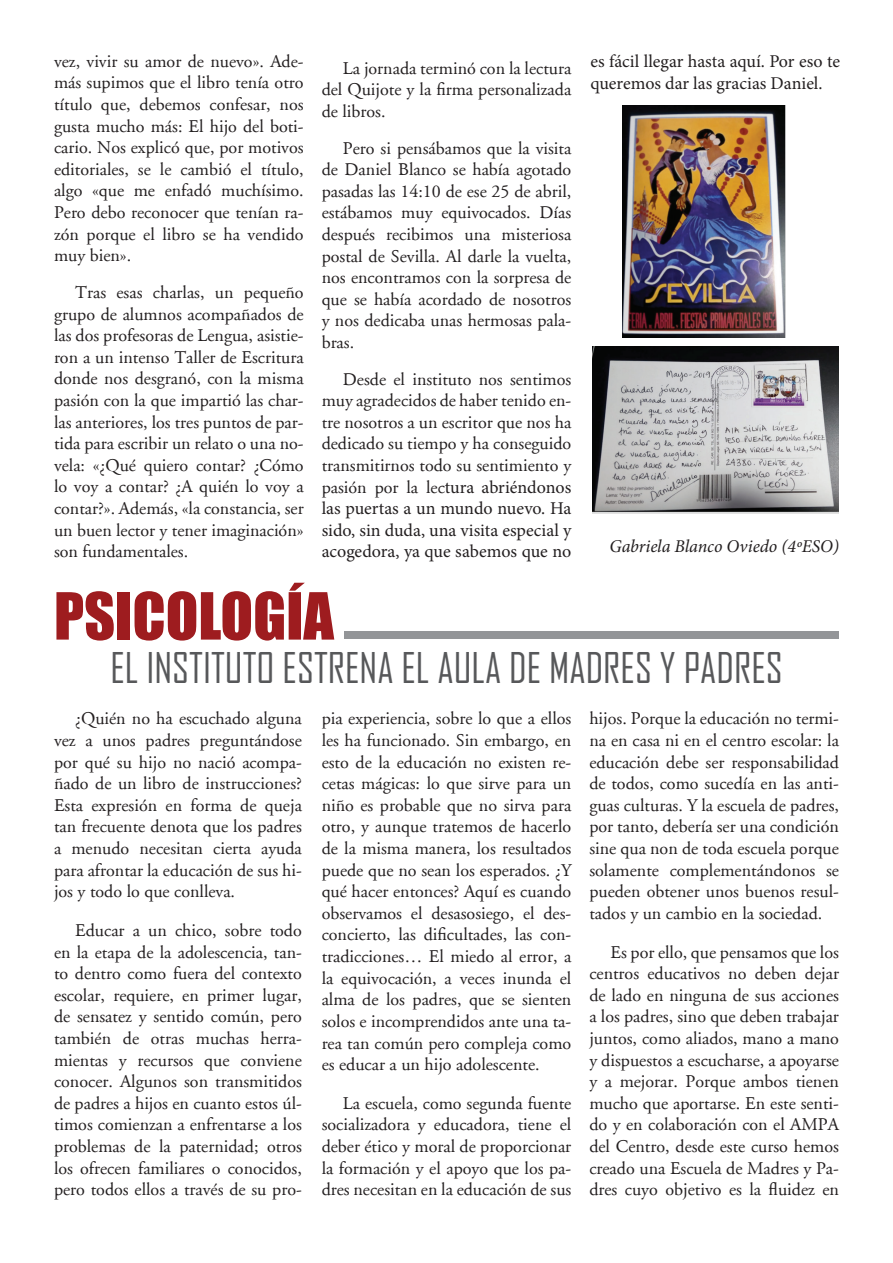
<style>
.page{position:relative;width:893px;height:1263px;background:#fff}
.page>*{position:absolute;margin:0;border:0;box-sizing:border-box;transform-origin:0 0}
.t1{font:60px "Impact";color:#9e1c1f}
.t2{font:40.5px "Agency FB";color:#57585a}
.t3{font:18px/21.6px "Adobe Garamond";color:#231f20;text-align:justify}
.t4{font:18px/21.6px "Minion Pro";color:#231f20;text-align:justify}
.t5{font:italic 18px "Minion Pro";letter-spacing:-.005em;color:#231f20}
.s1{font-family:"Adobe Garamond"}
</style>
<div class="page">
<img style="left:593px;top:347px;width:246px;height:166px">
<img style="left:622px;top:105px;width:163px;height:232px">
<div style="left:344px;top:631px;width:495px;height:8px;background:#939598"></div>
<p class="t3" style="left:54px;top:51px;width:251px">vez, vivir su amor de nuevo». Ade&shy;más supimos que el libro tenía otro título que, debemos confesar, nos gusta mucho más: El hijo del boti&shy;cario. Nos explicó que, por motivos editoriales, se le cambió el título, algo «que me enfadó muchísimo.<br>Pero debo reconocer que tenían ra&shy;zón porque el libro se ha vendido muy bien».</p>
<p class="t3" style="left:54px;top:282px;width:251px;text-indent:21px">Tras esas charlas, un pequeño grupo de alumnos acompañados de las dos profesoras de Lengua, asistie&shy;ron a un intenso Taller de Escritura donde nos desgranó, con la misma pasión con la que impartió las char&shy;las anteriores, los tres puntos de par&shy;tida para escribir un relato o una no&shy;vela: «¿Qué quiero contar? ¿Cómo lo voy a contar? ¿A quién lo voy a contar?». Además, «la constancia, ser un buen lector y tener imaginación» son fundamentales.</p>
<p class="t3" style="left:322px;top:58px;width:251px;text-indent:21px">La jornada terminó con la lectura del Quijote y la firma personalizada de libros.</p>
<p class="t3" style="left:322px;top:138px;width:251px;text-indent:21px">Pero si pensábamos que la visita de Daniel Blanco se había agotado pasadas las 14:10 de ese 25 de abril, estábamos muy equivocados. Días después recibimos una misteriosa postal de Sevilla. Al darle la vuelta, nos encontramos con la sorpresa de que se había acordado de nosotros y nos dedicaba unas hermosas pala&shy;bras.</p>
<p class="t3" style="left:322px;top:369px;width:251px;text-indent:21px">Desde el instituto nos sentimos muy agradecidos de haber tenido en&shy;tre nosotros a un escritor que nos ha dedicado su tiempo y ha conseguido transmitirnos todo su sentimiento y</p>
<p class="t4" style="left:322px;top:476px;width:251px"><span class="s1">pasión por la lec</span>tura abriéndonos las puertas a un mundo nuevo. Ha sido, sin duda, una visita especial y acogedora, ya que sabemos que no</p>
<h1 class="t1" style="left:54px;top:569px;width:281px">PSICOLOGÍA</h1>
<p class="t4" style="left:590px;top:51px;width:251px">es fácil llegar hasta aquí. Por eso te queremos dar las gracias Daniel.</p>
<p class="t5" style="left:609px;top:534px;width:231px">Gabriela Blanco Oviedo (4ºESO)</p>
<h2 class="t2" style="left:110px;top:643px;width:674px">EL INSTITUTO ESTRENA EL AULA DE MADRES Y PADRES</h2>
<p class="t3" style="left:54px;top:708px;width:249px;text-indent:21px">¿Quién no ha escuchado alguna vez a unos padres preguntándose por qué su hijo no nació acompa&shy;ñado de un libro de instrucciones?<br>Esta expresión en forma de queja tan frecuente denota que los padres a menudo necesitan cierta ayuda para afrontar la educación de sus hi&shy;jos y todo lo que conlleva.</p>
<p class="t3" style="left:54px;top:920px;width:249px;text-indent:21px">Educar a un chico, sobre todo en la etapa de la adolescencia, tan&shy;to dentro como fuera del contexto escolar, requiere, en primer lugar, de sensatez y sentido común, pero también de otras muchas herra&shy;mientas y recursos que conviene conocer. Algunos son transmitidos de padres a hijos en cuanto estos úl&shy;timos comienzan a enfrentarse a los problemas de la paternidad; otros los ofrecen familiares o conocidos, pero todos ellos a través de su pro-</p>
<p class="t3" style="left:322px;top:708px;width:251px">pia experiencia, sobre lo que a ellos les ha funcionado. Sin embargo, en esto de la educación no existen re&shy;cetas mágicas: lo que sirve para un niño es probable que no sirva para otro, y aunque tratemos de hacerlo de la misma manera, los resultados puede que no sean los esperados. ¿Y qué hacer entonces? Aquí es cuando observamos el desasosiego, el des&shy;concierto, las dificultades, las con&shy;tradicciones… El miedo al error, a la equivocación, a veces inunda el alma de los padres, que se sienten solos e incomprendidos ante una ta&shy;rea tan común pero compleja como es educar a un hijo adolescente.</p>
<p class="t3" style="left:322px;top:1093px;width:251px;text-indent:21px">La escuela, como segunda fuente socializadora y educadora, tiene el deber ético y moral de proporcionar la formación y el apoyo que los pa&shy;dres necesitan en la educación de sus</p>
<p class="t3" style="left:589px;top:708px;width:251px">hijos. Porque la educación no termi&shy;na en casa ni en el centro escolar: la educación debe ser responsabilidad de todos, como sucedía en las anti&shy;guas culturas. Y la escuela de padres, por tanto, debería ser una condición sine qua non de toda escuela porque solamente complementándonos se pueden obtener unos buenos resul&shy;tados y un cambio en la sociedad.</p>
<p class="t3" style="left:589px;top:941px;width:251px;text-indent:21px">Es por ello, que pensamos que los centros educativos no deben dejar de lado en ninguna de sus acciones a los padres, sino que deben trabajar juntos, como aliados, mano a mano y dispuestos a escucharse, a apoyarse y a mejorar. Porque ambos tienen mucho que aportarse. En este senti&shy;do y en colaboración con el AMPA del Centro, desde este curso hemos creado una Escuela de Madres y Pa&shy;dres cuyo objetivo es la fluidez en</p>
</div>
